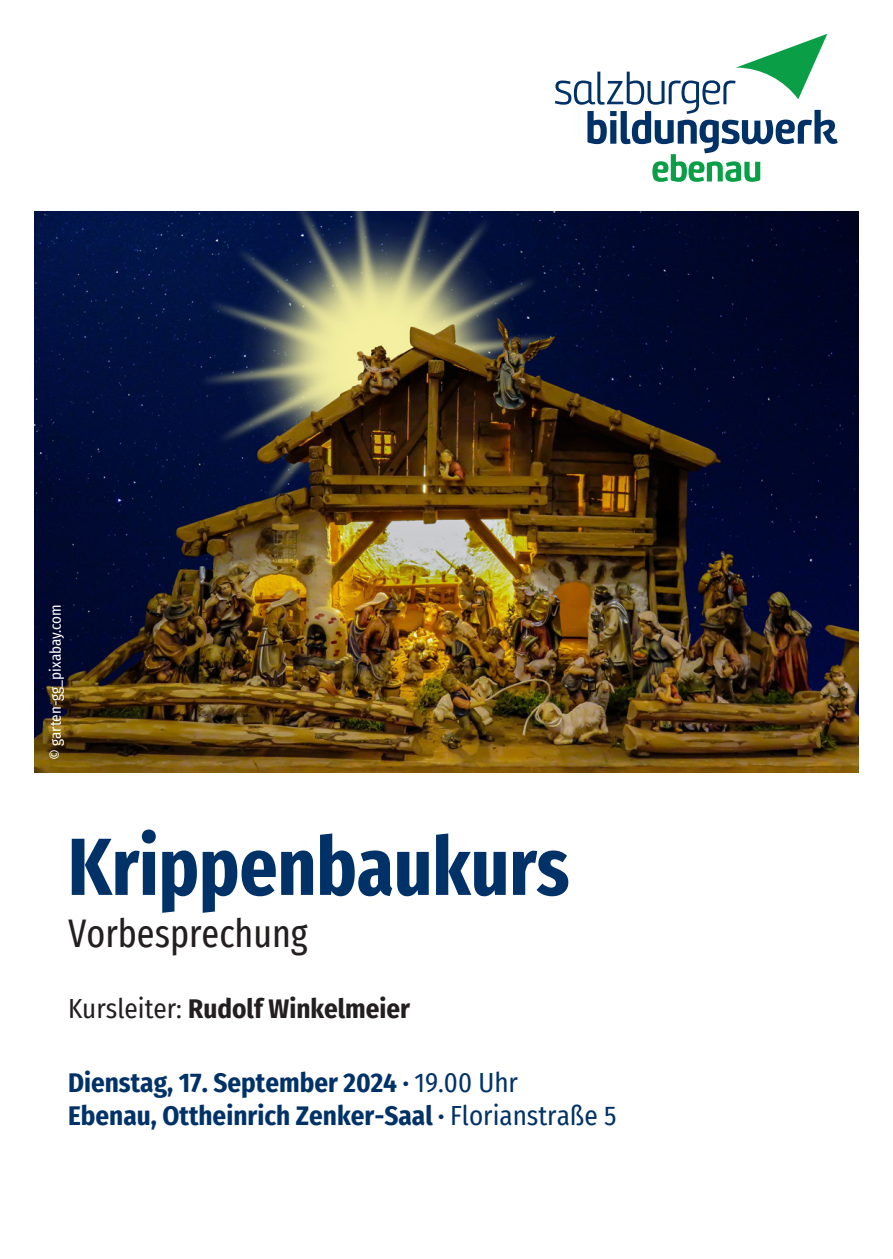
<style>
.page{position:relative;width:893px;height:1259px;background:#fff}
.page>*{position:absolute;margin:0;border:0;box-sizing:border-box;transform-origin:0 0}
.VArt{font:700 extra-condensed 81px "Fira Sans";color:#003268}
.Untertitel{font:extra-condensed 39px "Fira Sans";color:#231f20}
.Datum{font:700 27px "Fira Sans Condensed";color:#003268}
.Dozent{font:700 27px "Fira Sans Condensed";color:#231f20}
.t1{font:15px "Fira Sans Condensed";color:#fff}
.s1{font-weight:400}
</style>
<div class="page">
<img style="left:34px;top:211px;width:825px;height:561px">
<svg style="left:555px;top:34px;width:283px;height:148px"></svg>
<p class="t1" style="left:44px;top:760px;width:157px;rotate:-90deg">© garten-gg_pixabay.com</p>
<p class="VArt" style="left:68px;top:799px;width:503px">Krippenbaukurs</p>
<p class="Untertitel" style="left:68px;top:904px;width:241px">Vorbesprechung</p>
<p class="Dozent" style="left:68px;top:986px;width:344px"><span class="s1">Kursleiter:</span> Rudolf Winkelmeier</p>
<p class="Datum" style="left:68px;top:1060px;width:451px">Dienstag, 17. September 2024 · <span class="s1">19.00 Uhr</span></p>
<p class="Datum" style="left:68px;top:1092px;width:550px">Ebenau, Ottheinrich Zenker-Saal · <span class="s1">Florianstraße 5</span></p>
</div>
